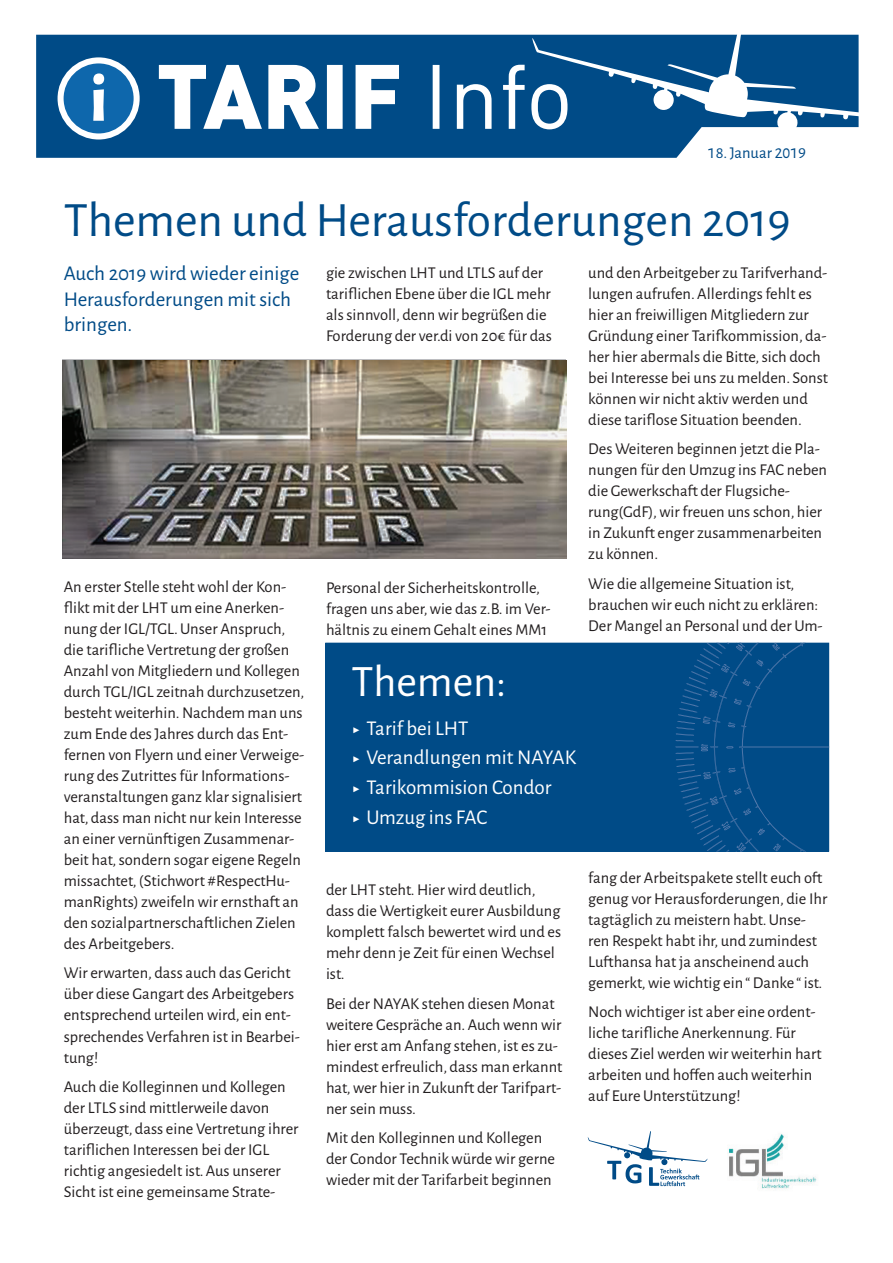
<style>
.page{position:relative;width:893px;height:1263px;background:#fff}
.page>*{position:absolute;margin:0;border:0;box-sizing:border-box;transform-origin:0 0}
.t1{font:800 66.75px "Alegreya Sans";color:#fff}
.t2{font:49.5px "Alegreya Sans";color:#004b87}
.t3{font:45px "Alegreya Sans";color:#fff}
.t4{font:21px/29.7px "Alegreya Sans";color:#fff}
.t5{font:21px/25.5px "Alegreya Sans";color:#004b87}
.t6{font:16.5px/21px "Alegreya Sans";color:#231f20}
.t7{font:16.5px "Alegreya Sans";color:#004b87}
</style>
<div class="page">
<div style="left:36px;top:35px;width:660px;height:123px;background:#004b87"></div>
<div style="left:61px;top:60px;width:76px;height:76px;background:#0e67ac;border-radius:50%"></div>
<div style="left:58px;top:57px;width:82px;height:82px;border:6px solid #fff;border-radius:50%"></div>
<svg style="left:159px;top:34px;width:700px;height:100px"></svg>
<div style="left:325px;top:643px;width:350px;height:208px;background:#004b87"></div>
<img style="left:728px;top:1134px;width:89px;height:56px">
<svg style="left:587px;top:1131px;width:121px;height:55px"></svg>
<svg style="left:675px;top:643px;width:154px;height:209px;background:#044d88"></svg>
<img style="left:62px;top:360px;width:504px;height:199px">
<svg style="left:353px;top:727px;width:6px;height:6px"></svg>
<svg style="left:353px;top:756px;width:6px;height:6px"></svg>
<svg style="left:353px;top:786px;width:6px;height:6px"></svg>
<svg style="left:353px;top:816px;width:6px;height:6px"></svg>
<h1 class="t1" style="left:90px;top:49px;width:19px">i</h1>
<p class="t7" style="left:708px;top:141px;width:100px">18. Januar 2019</p>
<h2 class="t2" style="left:64px;top:186px;width:728px">Themen und Herausforderungen 2019</h2>
<p class="t5" style="left:64px;top:260px;width:237px">Auch 2019 wird wieder einige<br>Herausforderungen mit sich bringen.</p>
<p class="t6" style="left:64px;top:575px;width:242px">An erster Stelle steht wohl der Kon&shy;flikt mit der LHT um eine Anerken&shy;nung der IGL/TGL. Unser Anspruch, die tarifliche Vertretung der großen Anzahl von Mitgliedern und Kollegen durch TGL/IGL zeitnah durchzusetzen, besteht weiterhin. Nachdem man uns zum Ende des Jahres durch das Ent&shy;fernen von Flyern und einer Verweige&shy;rung des Zutrittes für Informations&shy;veranstaltungen ganz klar signalisiert hat, dass man nicht nur kein Interesse an einer vernünftigen Zusammenar&shy;beit hat, sondern sogar eigene Regeln missachtet, (Stichwort #RespectHu&shy;manRights) zweifeln wir ernsthaft an den sozialpartnerschaftlichen Zielen des Arbeitgebers.</p>
<p class="t6" style="left:64px;top:962px;width:238px">Wir erwarten, dass auch das Gericht über diese Gangart des Arbeitgebers entsprechend urteilen wird, ein ent&shy;sprechendes Verfahren ist in Bearbei&shy;tung!</p>
<p class="t6" style="left:64px;top:1075px;width:236px">Auch die Kolleginnen und Kollegen der LTLS sind mittlerweile davon überzeugt, dass eine Vertretung ihrer tariflichen Interessen bei der IGL richtig angesiedelt ist. Aus unserer Sicht ist eine gemeinsame Strate-</p>
<p class="t6" style="left:326px;top:261px;width:227px">gie zwischen LHT und LTLS auf der tariflichen Ebene über die IGL mehr als sinnvoll, denn wir begrüßen die Forderung der ver.di von 20€ für das</p>
<p class="t6" style="left:326px;top:576px;width:226px">Personal der Sicherheitskontrolle, fragen uns aber, wie das z.B. im Ver&shy;hältnis zu einem Gehalt eines MM1</p>
<h3 class="t3" style="left:351px;top:651px;width:156px">Themen:</h3>
<p class="t4" style="left:366px;top:712px;width:211px">Tarif bei LHT<br>Verandlungen mit NAYAK<br>Tarikommision Condor<br>Umzug ins FAC</p>
<p class="t6" style="left:588px;top:261px;width:241px">und den Arbeitgeber zu Tarifverhand&shy;lungen aufrufen. Allerdings fehlt es hier an freiwilligen Mitgliedern zur Gründung einer Tarifkommission, da&shy;her hier abermals die Bitte, sich doch bei Interesse bei uns zu melden. Sonst können wir nicht aktiv werden und diese tariflose Situation beenden.</p>
<p class="t6" style="left:588px;top:438px;width:240px">Des Weiteren beginnen jetzt die Pla&shy;nungen für den Umzug ins FAC neben die Gewerkschaft der Flugsiche&shy;rung(GdF), wir freuen uns schon, hier in Zukunft enger zusammenarbeiten zu können.</p>
<p class="t6" style="left:588px;top:572px;width:236px">Wie die allgemeine Situation ist, brauchen wir euch nicht zu erklären:<br>Der Mangel an Personal und der Um-</p>
<p class="t6" style="left:326px;top:878px;width:237px">der LHT steht. Hier wird deutlich, dass die Wertigkeit eurer Ausbildung komplett falsch bewertet wird und es mehr denn je Zeit für einen Wechsel ist.</p>
<p class="t6" style="left:326px;top:992px;width:238px">Bei der NAYAK stehen diesen Monat weitere Gespräche an. Auch wenn wir hier erst am Anfang stehen, ist es zu&shy;mindest erfreulich, dass man erkannt hat, wer hier in Zukunft der Tarifpart&shy;ner sein muss.</p>
<p class="t6" style="left:326px;top:1127px;width:230px">Mit den Kolleginnen und Kollegen der Condor Technik würde wir gerne wieder mit der Tarifarbeit beginnen</p>
<p class="t6" style="left:588px;top:866px;width:241px">fang der Arbeitspakete stellt euch oft genug vor Herausforderungen, die Ihr tagtäglich zu meistern habt. Unse&shy;ren Respekt habt ihr, und zumindest Lufthansa hat ja anscheinend auch gemerkt, wie wichtig ein “ Danke “ ist.</p>
<p class="t6" style="left:588px;top:1001px;width:235px">Noch wichtiger ist aber eine ordent&shy;liche tarifliche Anerkennung. Für dieses Ziel werden wir weiterhin hart arbeiten und hoffen auch weiterhin auf Eure Unterstützung!</p>
</div>
